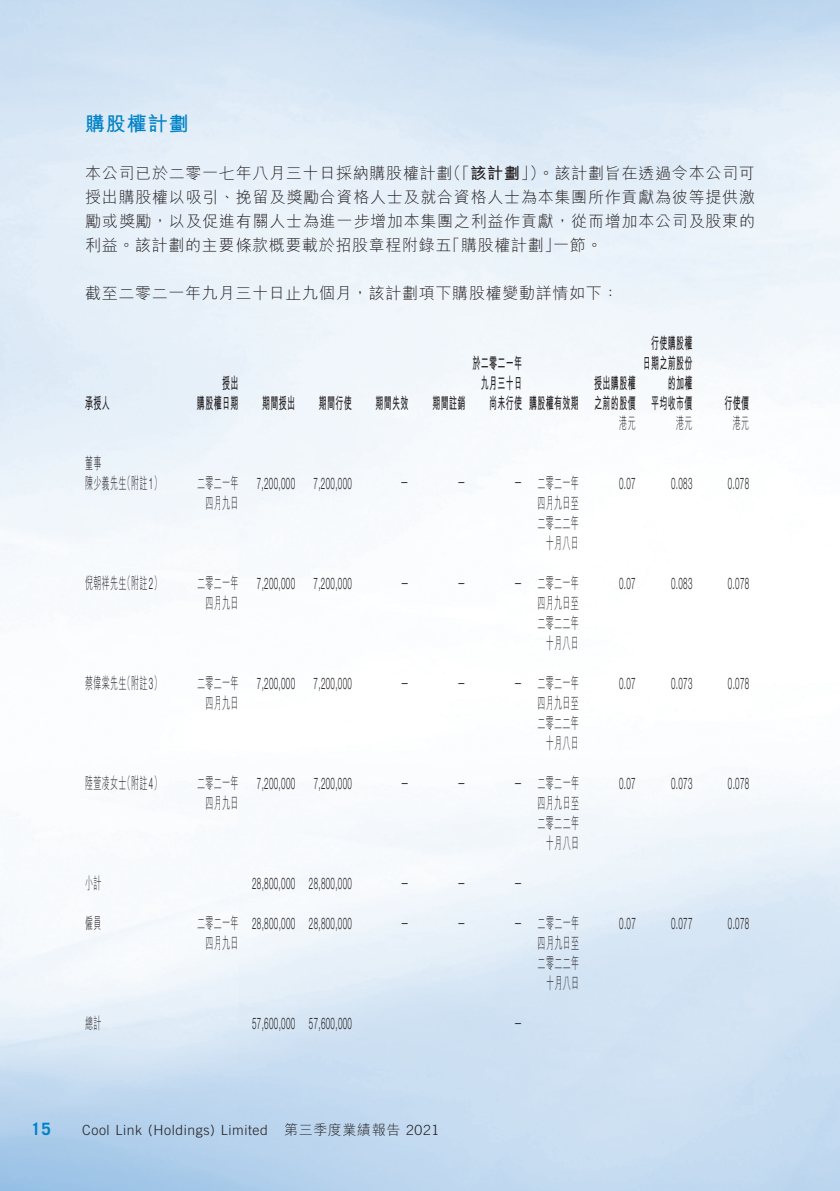
<style>
.page{position:relative;width:840px;height:1191px;background:#fff}
.page>*{position:absolute;margin:0;border:0;box-sizing:border-box;transform-origin:0 0}
.t1{font:700 20px "M Hei HK";letter-spacing:.04em;color:#0082c8}
.t2{font:700 17px "Trade Gothic";color:#0082c8}
.t3{font:300 16px "Helvetica Neue LT Std";letter-spacing:.04em;color:#231f20;scale:.5 1}
.t4{font:300 16px/20px "M Hei HK";letter-spacing:.04em;color:#231f20;text-align:center;scale:.5 1}
.t5{font:300 16px "M Hei HK";letter-spacing:.04em;color:#231f20}
.t6{font:700 16px/20px "M Hei HK";letter-spacing:.04em;color:#231f20;scale:.5 1}
.t7{font:300 14px "Trade Gothic";letter-spacing:.04em;color:#231f20}
.t8{font:300 14px "M Hei HK";letter-spacing:.04em;color:#231f20}
.s1{font-weight:700}
.s2{font-family:"Helvetica Neue LT Std"}
.s3{font-family:"Trade Gothic"}
</style>
<div class="page">
<p class="t1" style="left:85px;top:109px;width:105px">購股權計劃</p>
<p class="t5" style="left:445px;top:162px;width:311px">（「<span class="s1">該計劃</span>」）。該計劃旨在透過令本公司可</p>
<p class="t5" style="left:85px;top:162px;width:368px">本公司已於二零一七年八月三十日採納購股權計劃</p>
<p class="t5" style="left:85px;top:186px;width:671px">授出購股權以吸引、挽留及獎勵合資格人士及就合資格人士為本集團所作貢獻為彼等提供激</p>
<p class="t5" style="left:85px;top:210px;width:671px">勵或獎勵，以及促進有關人士為進一步增加本集團之利益作貢獻，從而增加本公司及股東的</p>
<p class="t5" style="left:553px;top:234px;width:51px">一節。</p>
<p class="t5" style="left:85px;top:234px;width:368px">利益。該計劃的主要條款概要載於招股章程附錄五</p>
<p class="t5" style="left:85px;top:282px;width:534px">截至二零二一年九月三十日止九個月，該計劃項下購股權變動詳情如下：</p>
<p class="t5" style="left:444px;top:234px;width:118px">「購股權計劃」</p>
<p class="t6" style="left:85px;top:392px;width:51px">承授人</p>
<p class="t6" style="left:222px;top:372px;width:34px">授出</p>
<p class="t6" style="left:197px;top:392px;width:84px">購股權日期</p>
<p class="t6" style="left:262px;top:392px;width:68px">期間授出</p>
<p class="t6" style="left:318px;top:392px;width:68px">期間行使</p>
<p class="t6" style="left:375px;top:392px;width:68px">期間失效</p>
<p class="t6" style="left:472px;top:352px;width:101px">於二零二一年</p>
<p class="t6" style="left:480px;top:372px;width:84px">九月三十日</p>
<p class="t6" style="left:489px;top:392px;width:181px">尚未行使 購股權有效期</p>
<p class="t6" style="left:432px;top:392px;width:68px">期間註銷</p>
<p class="t6" style="left:594px;top:372px;width:84px">授出購股權之前的股價</p>
<p class="t6" style="left:642px;top:332px;width:101px;text-align:right">行使購股權日期之前股份的加權</p>
<p class="t6" style="left:650px;top:392px;width:84px">平均收市價</p>
<p class="t6" style="left:724px;top:392px;width:51px">行使價</p>
<p class="t4" style="left:619px;top:412px;width:34px">港元</p>
<p class="t4" style="left:675px;top:412px;width:34px">港元</p>
<p class="t4" style="left:732px;top:412px;width:34px">港元</p>
<p class="t4" style="left:85px;top:452px;width:34px">董事</p>
<p class="t4" style="left:123px;top:472px;width:79px">（附註 ）<span class="s2">1</span></p>
<p class="t4" style="left:85px;top:472px;width:84px">陳少義先生</p>
<p class="t4" style="left:197px;top:472px;width:84px">二零二一年</p>
<p class="t3" style="left:257px;top:473px;width:78px">7,200,000</p>
<p class="t3" style="left:313px;top:473px;width:78px">7,200,000</p>
<p class="t3" style="left:400px;top:472px;width:17px">—</p>
<p class="t3" style="left:457px;top:472px;width:17px">—</p>
<p class="t3" style="left:514px;top:472px;width:17px">—</p>
<p class="t4" style="left:537px;top:472px;width:84px">二零二一年</p>
<p class="t3" style="left:618px;top:473px;width:35px">0.07</p>
<p class="t3" style="left:670px;top:473px;width:44px">0.083</p>
<p class="t3" style="left:727px;top:473px;width:44px">0.078</p>
<p class="t4" style="left:205px;top:492px;width:68px">四月九日</p>
<p class="t4" style="left:537px;top:492px;width:84px">四月九日至二零二二年十月八日</p>
<p class="t4" style="left:123px;top:572px;width:79px">（附註 ）<span class="s2">2</span></p>
<p class="t4" style="left:85px;top:572px;width:84px">倪朝祥先生</p>
<p class="t4" style="left:197px;top:572px;width:84px">二零二一年</p>
<p class="t3" style="left:257px;top:573px;width:78px">7,200,000</p>
<p class="t3" style="left:313px;top:573px;width:78px">7,200,000</p>
<p class="t3" style="left:400px;top:572px;width:17px">—</p>
<p class="t3" style="left:457px;top:572px;width:17px">—</p>
<p class="t3" style="left:514px;top:572px;width:17px">—</p>
<p class="t4" style="left:537px;top:572px;width:84px">二零二一年</p>
<p class="t3" style="left:618px;top:573px;width:35px">0.07</p>
<p class="t3" style="left:670px;top:573px;width:44px">0.083</p>
<p class="t3" style="left:727px;top:573px;width:44px">0.078</p>
<p class="t4" style="left:205px;top:592px;width:68px">四月九日</p>
<p class="t4" style="left:537px;top:592px;width:84px">四月九日至二零二二年十月八日</p>
<p class="t4" style="left:123px;top:672px;width:79px">（附註 ）<span class="s2">3</span></p>
<p class="t4" style="left:85px;top:672px;width:84px">蔡偉棠先生</p>
<p class="t4" style="left:197px;top:672px;width:84px">二零二一年</p>
<p class="t3" style="left:257px;top:673px;width:78px">7,200,000</p>
<p class="t3" style="left:313px;top:673px;width:78px">7,200,000</p>
<p class="t3" style="left:400px;top:672px;width:17px">—</p>
<p class="t3" style="left:457px;top:672px;width:17px">—</p>
<p class="t3" style="left:514px;top:672px;width:17px">—</p>
<p class="t4" style="left:537px;top:672px;width:84px">二零二一年</p>
<p class="t3" style="left:618px;top:673px;width:35px">0.07</p>
<p class="t3" style="left:670px;top:673px;width:44px">0.073</p>
<p class="t3" style="left:727px;top:673px;width:44px">0.078</p>
<p class="t4" style="left:205px;top:692px;width:68px">四月九日</p>
<p class="t4" style="left:537px;top:692px;width:84px">四月九日至二零二二年十月八日</p>
<p class="t4" style="left:123px;top:772px;width:79px">（附註 ）<span class="s2">4</span></p>
<p class="t4" style="left:85px;top:772px;width:84px">陸萱凌女士</p>
<p class="t4" style="left:197px;top:772px;width:84px">二零二一年</p>
<p class="t3" style="left:257px;top:773px;width:78px">7,200,000</p>
<p class="t3" style="left:313px;top:773px;width:78px">7,200,000</p>
<p class="t3" style="left:400px;top:772px;width:17px">—</p>
<p class="t3" style="left:457px;top:772px;width:17px">—</p>
<p class="t3" style="left:514px;top:772px;width:17px">—</p>
<p class="t4" style="left:537px;top:772px;width:84px">二零二一年</p>
<p class="t3" style="left:618px;top:773px;width:35px">0.07</p>
<p class="t3" style="left:670px;top:773px;width:44px">0.073</p>
<p class="t3" style="left:727px;top:773px;width:44px">0.078</p>
<p class="t4" style="left:205px;top:792px;width:68px">四月九日</p>
<p class="t4" style="left:537px;top:792px;width:84px">四月九日至二零二二年十月八日</p>
<p class="t4" style="left:85px;top:872px;width:34px">小計</p>
<p class="t3" style="left:252px;top:873px;width:88px">28,800,000</p>
<p class="t3" style="left:309px;top:873px;width:88px">28,800,000</p>
<p class="t3" style="left:400px;top:872px;width:17px">—</p>
<p class="t3" style="left:457px;top:872px;width:17px">—</p>
<p class="t3" style="left:514px;top:872px;width:17px">—</p>
<p class="t4" style="left:85px;top:912px;width:34px">僱員</p>
<p class="t4" style="left:197px;top:912px;width:84px">二零二一年</p>
<p class="t3" style="left:252px;top:913px;width:88px">28,800,000</p>
<p class="t3" style="left:309px;top:913px;width:88px">28,800,000</p>
<p class="t3" style="left:400px;top:912px;width:17px">—</p>
<p class="t3" style="left:457px;top:912px;width:17px">—</p>
<p class="t3" style="left:514px;top:912px;width:17px">—</p>
<p class="t4" style="left:537px;top:912px;width:84px">二零二一年</p>
<p class="t3" style="left:619px;top:913px;width:35px">0.07</p>
<p class="t3" style="left:670px;top:913px;width:44px">0.077</p>
<p class="t3" style="left:727px;top:913px;width:44px">0.078</p>
<p class="t4" style="left:205px;top:932px;width:68px">四月九日</p>
<p class="t4" style="left:537px;top:932px;width:84px">四月九日至二零二二年十月八日</p>
<p class="t4" style="left:85px;top:1012px;width:34px">總計</p>
<p class="t3" style="left:252px;top:1013px;width:88px">57,600,000</p>
<p class="t3" style="left:309px;top:1013px;width:88px">57,600,000</p>
<p class="t3" style="left:514px;top:1012px;width:17px">—</p>
<p class="t2" style="left:31px;top:1118px;width:21px">15</p>
<p class="t7" style="left:82px;top:1121px;width:187px">Cool Link (Holdings) Limited</p>
<p class="t8" style="left:284px;top:1120px;width:156px">第三季度業績報告 <span class="s3">2021</span></p>
<p class="t7" style="left:284px;top:1121px;width:186px">Third Quarterly Report 2021</p>
</div>
